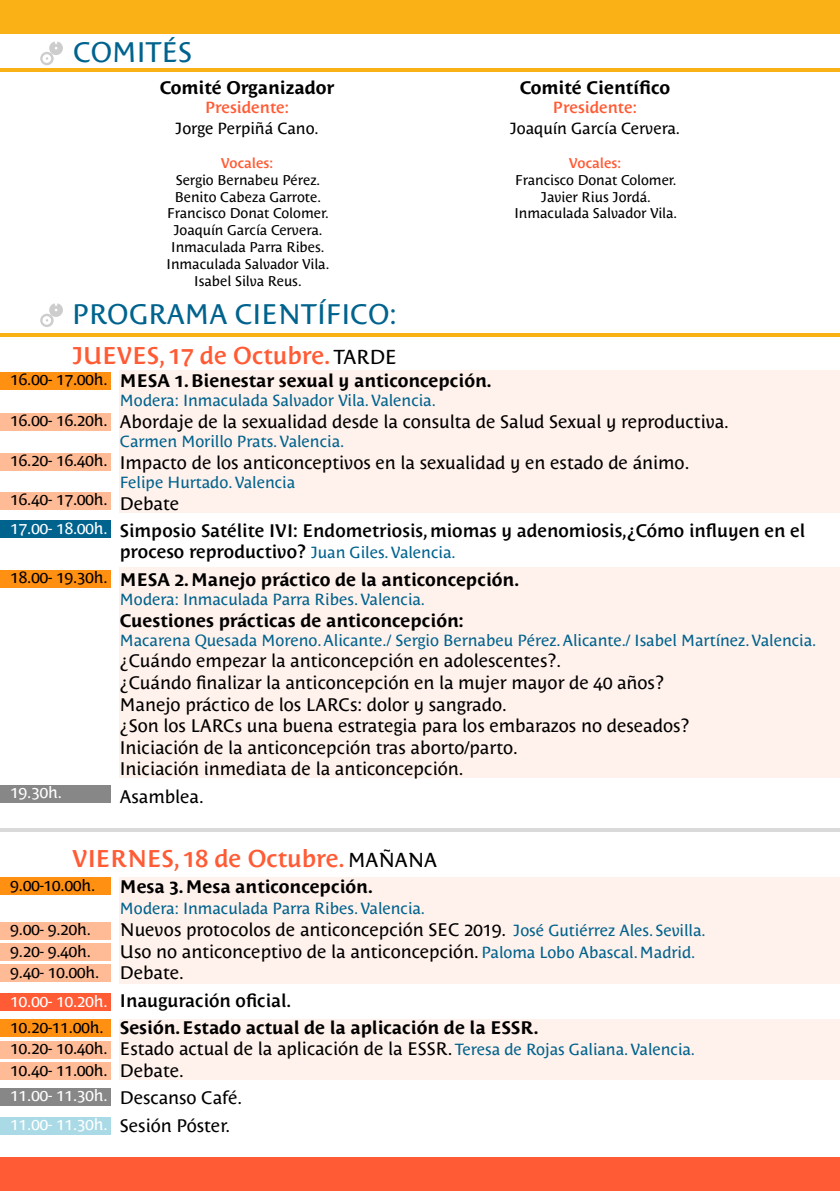
<style>
.page{position:relative;width:840px;height:1191px;background:#fff}
.page>*{position:absolute;margin:0;border:0;box-sizing:border-box;transform-origin:0 0}
.t1{font:28px "Costa Ptf";color:#00638e}
.t2{font:600 24px "Costa Ptf";color:#ff5b35}
.t3{font:18px/21.6px "Costa Ptf";color:#000}
.t4{font:700 18px/21.6px "Costa Ptf";color:#000}
.t5{font:600 18px/21.6px "Costa Ptf";color:#000}
.t6{font:16px "Costa Ptf";color:#00638e}
.t7{font:16px "Costa Ptf";color:#000}
.t8{font:16px/28.6px "Costa Ptf";color:#fff}
.t9{font:600 16px "Costa Ptf";color:#ff5b35}
.t10{font:14px/16.8px "Costa Ptf";color:#000;text-align:center}
.t11{font:600 14px "Costa Ptf";color:#ff5b35}
.s1{font-weight:400;font-size:20px;color:#000}
.s2{font-weight:400;font-size:16px;color:#00638e}
.s3{font-size:16px;color:#00638e}
.s4{font-weight:400}
</style>
<div class="page">
<div style="left:0;top:0;width:839px;height:34px;background:#fab116"></div>
<div style="left:0;top:1157px;width:839px;height:34px;background:#ff5b35"></div>
<div style="left:120px;top:371px;width:719px;height:142px;background:#fff1eb"></div>
<div style="left:120px;top:567px;width:719px;height:211px;background:#fff1eb"></div>
<hr style="left:0;top:333px;width:839px;height:4px;background:#fab116">
<hr style="left:0;top:828px;width:839px;height:3px;background:#dadada">
<div style="left:0;top:372px;width:111px;height:17px;background:#ff9012"></div>
<div style="left:0;top:413px;width:111px;height:17px;background:#ffbb96"></div>
<div style="left:0;top:453px;width:111px;height:17px;background:#ffbb96"></div>
<div style="left:0;top:492px;width:111px;height:17px;background:#ffbb96"></div>
<div style="left:0;top:570px;width:111px;height:17px;background:#ff9012"></div>
<div style="left:0;top:785px;width:111px;height:17px;background:#878787"></div>
<div style="left:0;top:520px;width:111px;height:17px;background:#00638e"></div>
<hr style="left:0;top:68px;width:839px;height:4px;background:#fab116">
<svg style="left:40px;top:41px;width:23px;height:24px"></svg>
<svg style="left:40px;top:303px;width:23px;height:24px"></svg>
<div style="left:120px;top:877px;width:719px;height:107px;background:#fff1eb"></div>
<div style="left:120px;top:1019px;width:719px;height:60px;background:#fff1eb"></div>
<div style="left:0;top:922px;width:111px;height:17px;background:#ffbb96"></div>
<div style="left:0;top:1041px;width:111px;height:17px;background:#ffbb96"></div>
<div style="left:0;top:943px;width:111px;height:17px;background:#ffbb96"></div>
<div style="left:0;top:1062px;width:111px;height:17px;background:#ffbb96"></div>
<div style="left:0;top:965px;width:111px;height:17px;background:#ffbb96"></div>
<div style="left:0;top:878px;width:111px;height:17px;background:#ff9012"></div>
<div style="left:0;top:1019px;width:111px;height:17px;background:#ff9012"></div>
<div style="left:0;top:994px;width:111px;height:17px;background:#ff5b35"></div>
<div style="left:0;top:1088px;width:111px;height:17px;background:#878787"></div>
<div style="left:0;top:1117px;width:111px;height:17px;background:#a9dae6"></div>
<h1 class="t1" style="left:73px;top:37px;width:120px">COMITÉS</h1>
<p class="t4" style="left:160px;top:77px;width:176px">Comité Organizador</p>
<p class="t9" style="left:205px;top:98px;width:85px">Presidente:</p>
<p class="t7" style="left:175px;top:120px;width:145px">Jorge Perpiñá Cano.</p>
<p class="t11" style="left:221px;top:155px;width:54px">Vocales:</p>
<p class="t10" style="left:166px;top:172px;width:164px">Sergio Bernabeu Pérez.<br>Benito Cabeza Garrote.<br>Francisco Donat Colomer.<br>Joaquín García Cervera.<br>Inmaculada Parra Ribes.<br>Inmaculada Salvador Vila.<br>Isabel Silva Reus.</p>
<h1 class="t1" style="left:72px;top:299px;width:326px">PROGRAMA CIENTÍFICO:</h1>
<h2 class="t2" style="left:72px;top:341px;width:326px">JUEVES, 17 de Octubre. <span class="s1">TARDE</span></h2>
<p class="t4" style="left:519px;top:77px;width:152px">Comité Científico</p>
<p class="t9" style="left:552px;top:98px;width:85px">Presidente:</p>
<p class="t7" style="left:509px;top:120px;width:172px">Joaquín García Cervera.</p>
<p class="t11" style="left:568px;top:155px;width:54px">Vocales:</p>
<p class="t10" style="left:514px;top:172px;width:164px">Francisco Donat Colomer.<br>Javier Rius Jordá.<br>Inmaculada Salvador Vila.</p>
<p class="t7" style="left:11px;top:370px;width:98px">16.00- 17.00h.</p>
<p class="t7" style="left:11px;top:412px;width:98px">16.00- 16.20h.</p>
<p class="t7" style="left:11px;top:452px;width:98px">16.20- 16.40h.</p>
<p class="t7" style="left:11px;top:490px;width:98px">16.40- 17.00h.</p>
<p class="t8" style="left:11px;top:514px;width:98px">17.00- 18.00h.</p>
<p class="t7" style="left:11px;top:569px;width:98px">18.00- 19.30h.</p>
<p class="t8" style="left:11px;top:778px;width:53px">19.30h.</p>
<p class="t4" style="left:120px;top:370px;width:373px">MESA 1. Bienestar sexual y anticoncepción.</p>
<p class="t6" style="left:120px;top:392px;width:317px">Modera: Inmaculada Salvador Vila. Valencia.</p>
<p class="t3" style="left:120px;top:411px;width:610px">Abordaje de la sexualidad desde la consulta de Salud Sexual y reproductiva.</p>
<p class="t6" style="left:120px;top:432px;width:226px">Carmen Morillo Prats. Valencia.</p>
<p class="t3" style="left:120px;top:452px;width:570px">Impacto de los anticonceptivos en la sexualidad y en estado de ánimo.</p>
<p class="t6" style="left:120px;top:473px;width:177px">Felipe Hurtado. Valencia</p>
<p class="t3" style="left:120px;top:492px;width:61px">Debate</p>
<p class="t5" style="left:120px;top:520px;width:686px">Simposio Satélite IVI: Endometriosis, miomas y adenomiosis,¿Cómo influyen en el proceso reproductivo? <span class="s2">Juan Giles. Valencia.</span></p>
<p class="t4" style="left:120px;top:569px;width:400px">MESA 2. Manejo práctico de la anticoncepción.</p>
<p class="t6" style="left:120px;top:590px;width:306px">Modera: Inmaculada Parra Ribes. Valencia.</p>
<p class="t4" style="left:120px;top:609px;width:345px">Cuestiones prácticas de anticoncepción:</p>
<p class="t6" style="left:120px;top:631px;width:697px">Macarena Quesada Moreno. Alicante./ Sergio Bernabeu Pérez. Alicante./ Isabel Martínez. Valencia.</p>
<p class="t3" style="left:120px;top:650px;width:571px">¿Cuándo empezar la anticoncepción en adolescentes?.<br>¿Cuándo finalizar la anticoncepción en la mujer mayor de 40 años?<br>Manejo práctico de los LARCs: dolor y sangrado.<br>¿Son los LARCs una buena estrategia para los embarazos no deseados?<br>Iniciación de la anticoncepción tras aborto/parto.<br>Iniciación inmediata de la anticoncepción.</p>
<p class="t3" style="left:120px;top:785px;width:85px">Asamblea.</p>
<h2 class="t2" style="left:72px;top:844px;width:366px">VIERNES, 18 de Octubre. <span class="s1">MAÑANA</span></h2>
<p class="t7" style="left:11px;top:876px;width:86px">9.00-10.00h.</p>
<p class="t7" style="left:11px;top:920px;width:82px">9.00- 9.20h.</p>
<p class="t7" style="left:11px;top:942px;width:82px">9.20- 9.40h.</p>
<p class="t7" style="left:11px;top:963px;width:90px">9.40- 10.00h.</p>
<p class="t8" style="left:11px;top:987px;width:98px">10.00- 10.20h.</p>
<p class="t7" style="left:11px;top:1018px;width:94px">10.20-11.00h.</p>
<p class="t7" style="left:11px;top:1039px;width:98px">10.20- 10.40h.</p>
<p class="t7" style="left:11px;top:1061px;width:98px">10.40- 11.00h.</p>
<p class="t8" style="left:11px;top:1081px;width:98px">11.00- 11.30h.<br>11.00- 11.30h.</p>
<p class="t4" style="left:120px;top:876px;width:254px">Mesa 3. Mesa anticoncepción.</p>
<p class="t6" style="left:120px;top:899px;width:306px">Modera: Inmaculada Parra Ribes. Valencia.</p>
<p class="t3" style="left:120px;top:919px;width:587px">Nuevos protocolos de anticoncepción SEC 2019. <span class="s3">José Gutiérrez Ales. Sevilla.<br></span>Uso no anticonceptivo de la anticoncepción. <span class="s3">Paloma Lobo Abascal. Madrid.<br></span>Debate.</p>
<p class="t5" style="left:120px;top:989px;width:173px">Inauguración oficial.</p>
<p class="t4" style="left:120px;top:1016px;width:576px">Sesión. Estado actual de la aplicación de la ESSR.<br><span class="s4">Estado actual de la aplicación de la ESSR.</span> <span class="s2">Teresa de Rojas Galiana. Valencia.<br></span><span class="s4">Debate.</span></p>
<p class="t3" style="left:120px;top:1084px;width:124px;line-height:27.2px">Descanso Café.<br>Sesión Póster.</p>
</div>
